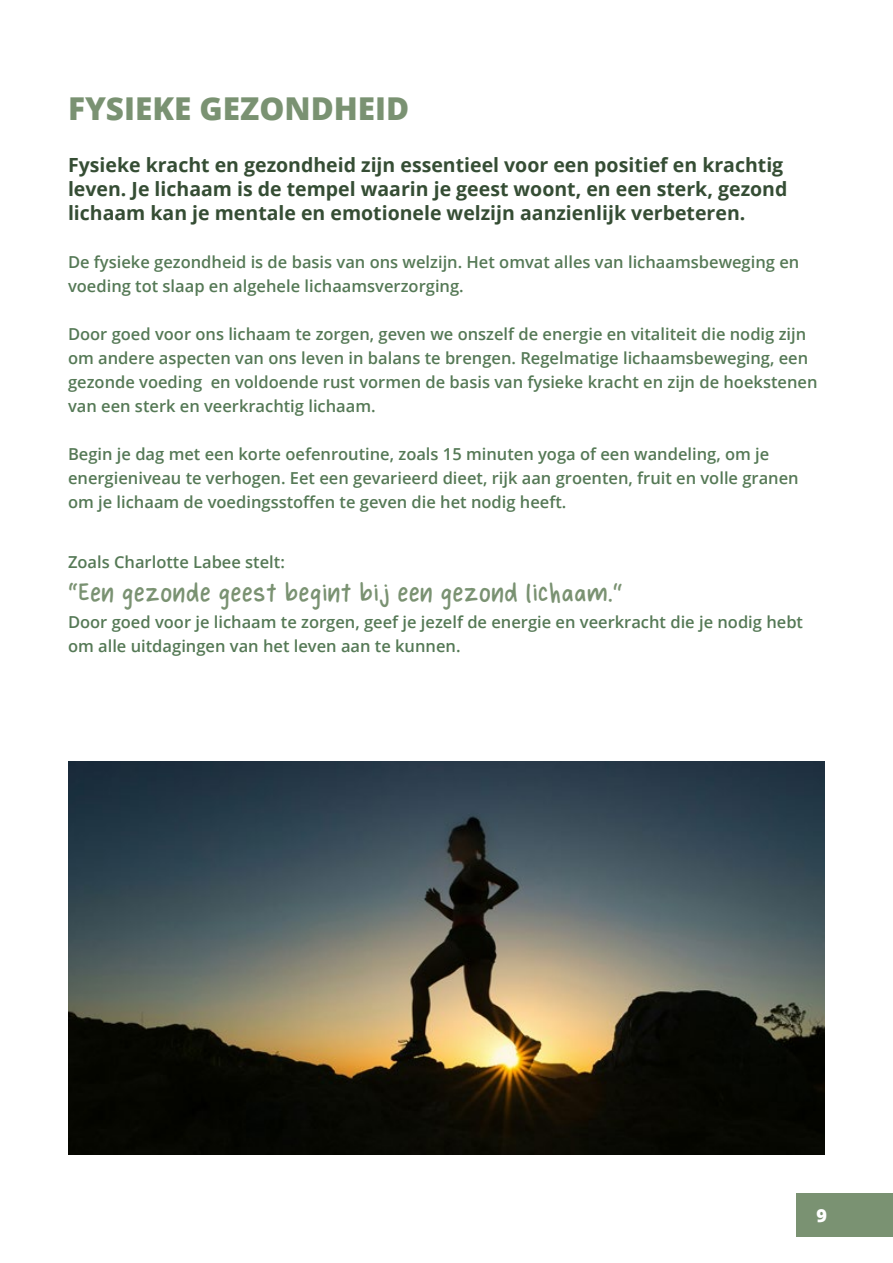
<style>
.page{position:relative;width:893px;height:1263px;background:#fff}
.page>*{position:absolute;margin:0;border:0;box-sizing:border-box;transform-origin:0 0}
.t1{font:800 31.5px "Open Sans";color:#7a9272}
.t2{font:30px "Hynings Handwriting V2";color:#7a9272}
.t3{font:700 19.5px/24px "Open Sans";color:#354d34}
.t4{font:800 18px "Open Sans";color:#fff}
.t5{font:600 16.5px/24px "Open Sans";color:#557956}
</style>
<div class="page">
<div style="left:796px;top:1193px;width:97px;height:43px;background:#7a9272"></div>
<img style="left:68px;top:761px;width:757px;height:393px">
<h1 class="t1" style="left:68px;top:84px;width:343px">FYSIEKE GEZONDHEID</h1>
<p class="t3" style="left:68px;top:153px;width:721px">Fysieke kracht en gezondheid zijn essentieel voor een positief en krachtig leven. Je lichaam is de tempel waarin je geest woont, en een sterk, gezond lichaam kan je mentale en emotionele welzijn aanzienlijk verbeteren.</p>
<p class="t5" style="left:68px;top:250px;width:733px">De fysieke gezondheid is de basis van ons welzijn. Het omvat alles van lichaamsbeweging en voeding tot slaap en algehele lichaamsverzorging.</p>
<p class="t5" style="left:68px;top:322px;width:751px">Door goed voor ons lichaam te zorgen, geven we onszelf de energie en vitaliteit die nodig zijn om andere aspecten van ons leven in balans te brengen. Regelmatige lichaamsbeweging, een gezonde voeding en voldoende rust vormen de basis van fysieke kracht en zijn de hoekstenen van een sterk en veerkrachtig lichaam.</p>
<p class="t5" style="left:68px;top:442px;width:732px">Begin je dag met een korte oefenroutine, zoals 15 minuten yoga of een wandeling, om je energieniveau te verhogen. Eet een gevarieerd dieet, rijk aan groenten, fruit en volle granen om je lichaam de voedingsstoffen te geven die het nodig heeft.</p>
<p class="t5" style="left:68px;top:550px;width:218px">Zoals Charlotte Labee stelt:</p>
<h2 class="t2" style="left:68px;top:577px;width:556px">“Een gezonde geest begint bij een gezond lichaam.”</h2>
<p class="t5" style="left:68px;top:610px;width:737px">Door goed voor je lichaam te zorgen, geef je jezelf de energie en veerkracht die je nodig hebt om alle uitdagingen van het leven aan te kunnen.</p>
<p class="t4" style="left:816px;top:1201px;width:12px">9</p>
</div>
